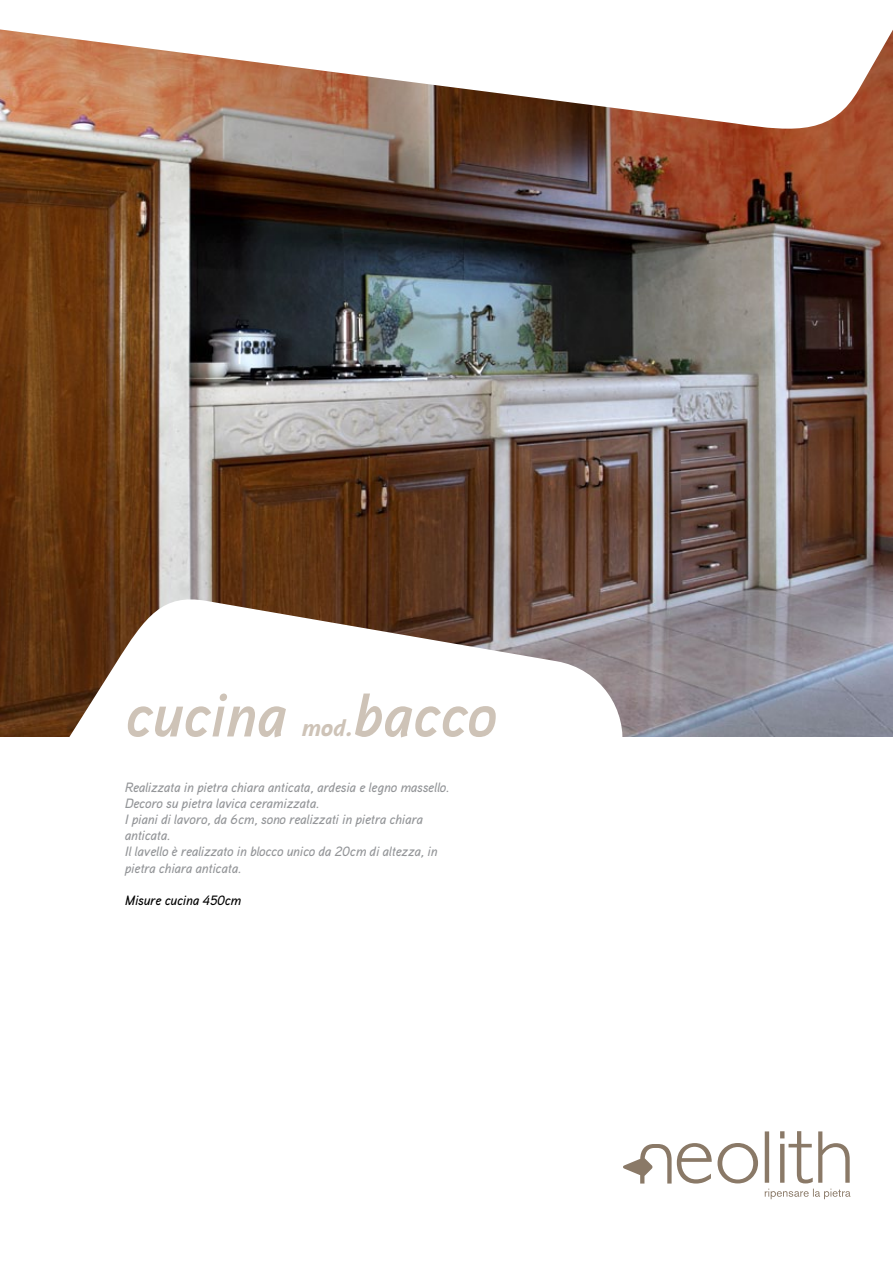
<style>
.page{position:relative;width:893px;height:1263px;background:#fff}
.page>*{position:absolute;margin:0;border:0;box-sizing:border-box;transform-origin:0 0}
.t1{font:italic 700 61.5px "Aaux Pro";letter-spacing:-.01em;color:#cec3b7}
.t2{font:italic 900 24px "Aaux Pro";color:#cec3b7}
.t3{font:italic 500 13.5px/16.2px "Aaux Pro";letter-spacing:-.01em;color:#939598}
.t4{font:italic 500 13.5px "Aaux Pro";letter-spacing:-.01em;color:#000}
</style>
<div class="page">
<svg style="left:629px;top:1131px;width:221px;height:68px"></svg>
<img style="left:0;top:133px;width:893px;height:604px">
<svg style="left:0;top:593px;width:629px;height:578px"></svg>
<svg style="left:0;top:29px;width:893px;height:104px"></svg>
<h1 class="t1" style="left:125px;top:675px;width:163px">cucina</h1>
<h1 class="t1" style="left:352px;top:675px;width:146px">bacco</h1>
<h2 class="t2" style="left:301px;top:713px;width:53px">mod.</h2>
<p class="t3" style="left:125px;top:778px;width:326px">Realizzata in pietra chiara anticata, ardesia e legno massello.<br>Decoro su pietra lavica ceramizzata.<br>I piani di lavoro, da 6cm, sono realizzati in pietra chiara anticata.<br>Il lavello è realizzato in blocco unico da 20cm di altezza, in pietra chiara anticata.</p>
<p class="t4" style="left:125px;top:892px;width:118px">Misure cucina 450cm</p>
</div>
